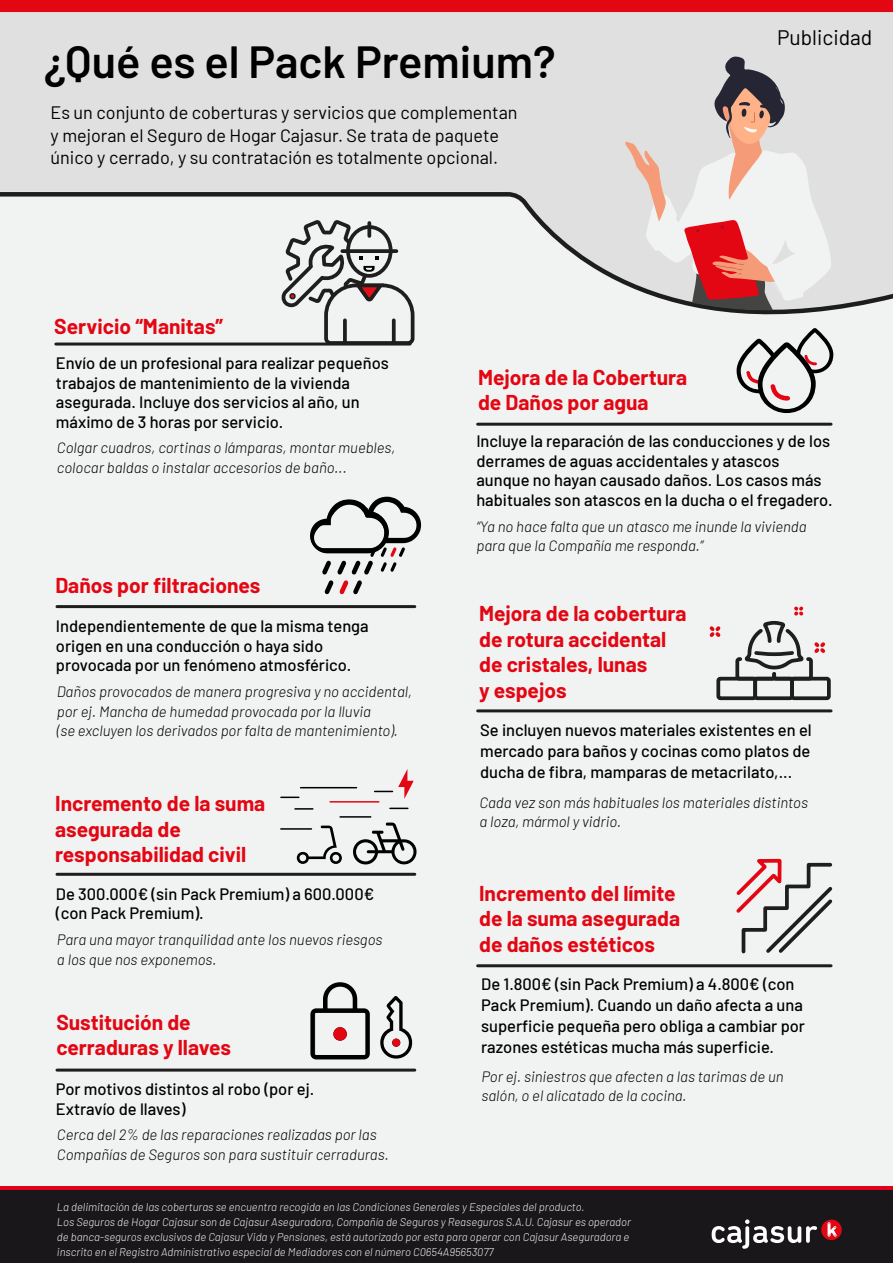
<style>
.page{position:relative;width:893px;height:1263px;background:#f1f2f2}
.page>*{position:absolute;margin:0;border:0;box-sizing:border-box;transform-origin:0 0}
.t1{font:600 45px "Barlow";color:#000}
.t2{font:700 21px/25.5px "Barlow";color:#e30613}
.t3{font:21px "Barlow";color:#000}
.t4{font:18px/22.5px "Barlow";color:#000}
.t5{font:500 16.5px/19.5px "Barlow";color:#000}
.t6{font:italic 300 15px/19.5px "Barlow";color:#000}
.t7{font:italic 300 11.25px/15px "Barlow";color:#f1f2f2}
</style>
<div class="page">
<div style="left:0;top:0;width:893px;height:12px;background:#e30613"></div>
<div style="left:0;top:12px;width:893px;height:178px;background:#e0e0e0"></div>
<div style="left:0;top:1189px;width:893px;height:74px;background:#1a171b"></div>
<hr style="left:0;top:1186px;width:893px;height:3px;background:#e1001a">
<div style="left:821px;top:1219px;width:21px;height:21px;background:#e30613;border-radius:50%"></div>
<svg style="left:712px;top:1219px;width:105px;height:30px"></svg>
<svg style="left:827px;top:1222px;width:10px;height:15px"></svg>
<hr style="left:478px;top:423px;width:353px;height:3px;background:#1d1d1b">
<hr style="left:478px;top:709px;width:353px;height:3px;background:#1d1d1b">
<hr style="left:478px;top:964px;width:353px;height:3px;background:#1d1d1b">
<hr style="left:57px;top:605px;width:358px;height:3px;background:#1d1d1b">
<hr style="left:57px;top:873px;width:358px;height:3px;background:#1d1d1b">
<svg style="left:310px;top:497px;width:111px;height:97px"></svg>
<svg style="left:398px;top:769px;width:16px;height:30px"></svg>
<hr style="left:301px;top:787px;width:55px;height:1px;background:#000">
<hr style="left:330px;top:801px;width:49px;height:1px;background:#e30613">
<hr style="left:281px;top:828px;width:30px;height:2px;background:#000">
<hr style="left:340px;top:816px;width:31px;height:2px;background:#000">
<svg style="left:295px;top:808px;width:18px;height:2px"></svg>
<svg style="left:390px;top:808px;width:18px;height:1px"></svg>
<svg style="left:375px;top:791px;width:17px;height:1px"></svg>
<svg style="left:281px;top:796px;width:18px;height:2px"></svg>
<svg style="left:353px;top:822px;width:63px;height:42px"></svg>
<svg style="left:297px;top:825px;width:45px;height:39px"></svg>
<hr style="left:57px;top:1068px;width:358px;height:3px;background:#1d1d1b">
<div style="left:716px;top:677px;width:41px;height:23px;border:4px solid #1e1e1e;border-radius:2px"></div>
<div style="left:753px;top:677px;width:41px;height:23px;border:4px solid #1e1e1e;border-radius:2px"></div>
<div style="left:790px;top:677px;width:41px;height:23px;border:4px solid #1e1e1e;border-radius:2px"></div>
<svg style="left:733px;top:606px;width:95px;height:76px"></svg>
<svg style="left:709px;top:626px;width:12px;height:11px"></svg>
<svg style="left:736px;top:858px;width:97px;height:96px"></svg>
<svg style="left:380px;top:996px;width:32px;height:62px"></svg>
<svg style="left:310px;top:982px;width:60px;height:77px"></svg>
<svg style="left:0;top:190px;width:893px;height:165px"></svg>
<svg style="left:625px;top:55px;width:208px;height:358px"></svg>
<h1 class="t1" style="left:44px;top:29px;width:513px">¿Qué es el Pack Premium?</h1>
<p class="t4" style="left:50px;top:100px;width:469px">Es un conjunto de coberturas y servicios que complementan y mejoran el Seguro de Hogar Cajasur. Se trata de paquete único y cerrado, y su contratación es totalmente opcional.</p>
<p class="t2" style="left:54px;top:312px;width:170px">Servicio “Manitas”</p>
<p class="t5" style="left:56px;top:352px;width:334px">Envío de un profesional para realizar pequeños trabajos de mantenimiento de la vivienda asegurada. Incluye dos servicios al año, un máximo de 3 horas por servicio.</p>
<p class="t2" style="left:478px;top:363px;width:211px">Mejora de la Cobertura de Daños por agua</p>
<p class="t3" style="left:777px;top:22px;width:97px">Publicidad</p>
<p class="t6" style="left:57px;top:437px;width:340px">Colgar cuadros, cortinas o lámparas, montar muebles, colocar baldas o instalar accesorios de baño...</p>
<p class="t5" style="left:476px;top:430px;width:358px">Incluye la reparación de las conducciones y de los derrames de aguas accidentales y atascos aunque no hayan causado daños. Los casos más habituales son atascos en la ducha o el fregadero.</p>
<p class="t2" style="left:55px;top:571px;width:206px">Daños por filtraciones</p>
<p class="t5" style="left:56px;top:615px;width:314px">Independientemente de que la misma tenga origen en una conducción o haya sido provocada por un fenómeno atmosférico.</p>
<p class="t6" style="left:57px;top:681px;width:357px">Daños provocados de manera progresiva y no accidental, por ej. Mancha de humedad provocada por la lluvia<br>(se excluyen los derivados por falta de mantenimiento).</p>
<p class="t2" style="left:55px;top:789px;width:212px">Incremento de la suma asegurada de responsabilidad civil</p>
<p class="t5" style="left:56px;top:883px;width:320px">De 300.000€ (sin Pack Premium) a 600.000€ (con Pack Premium).</p>
<p class="t6" style="left:57px;top:929px;width:327px">Para una mayor tranquilidad ante los nuevos riesgos a los que nos exponemos.</p>
<p class="t2" style="left:56px;top:1008px;width:176px">Sustitución de cerraduras y llaves</p>
<p class="t5" style="left:56px;top:1078px;width:260px">Por motivos distintos al robo (por ej.<br>Extravío de llaves)</p>
<p class="t6" style="left:57px;top:1124px;width:333px">Cerca del 2% de las reparaciones realizadas por las<br>Compañías de Seguros son para sustituir cerraduras.</p>
<p class="t6" style="left:476px;top:516px;width:332px">“Ya no hace falta que un atasco me inunde la vivienda para que la Compañía me responda.”</p>
<p class="t2" style="left:479px;top:599px;width:209px">Mejora de la cobertura de rotura accidental de cristales, lunas<br>y espejos</p>
<p class="t5" style="left:480px;top:718px;width:333px;line-height:21px;text-align:justify">Se incluyen nuevos materiales existentes en el mercado para baños y cocinas como platos de ducha de fibra, mamparas de metacrilato,...</p>
<p class="t6" style="left:479px;top:791px;width:330px">Cada vez son más habituales los materiales distintos a loza, mármol y vidrio.</p>
<p class="t2" style="left:479px;top:879px;width:202px">Incremento del límite de la suma asegurada de daños estéticos</p>
<p class="t5" style="left:481px;top:972px;width:325px;line-height:21px">De 1.800€ (sin Pack Premium) a 4.800€ (con Pack Premium). Cuando un daño afecta a una superficie pequeña pero obliga a cambiar por razones estéticas mucha más superficie.</p>
<p class="t6" style="left:481px;top:1065px;width:304px">Por ej. siniestros que afecten a las tarimas de un salón, o el alicatado de la cocina.</p>
<p class="t7" style="left:57px;top:1199px;width:576px">La delimitación de las coberturas se encuentra recogida en las Condiciones Generales y Especiales del producto.<br>Los Seguros de Hogar Cajasur son de Cajasur Aseguradora, Compañía de Seguros y Reaseguros S.A.U. Cajasur es operador de banca-seguros exclusivos de Cajasur Vida y Pensiones, está autorizado por esta para operar con Cajasur Aseguradora e inscrito en el Registro Administrativo especial de Mediadores con el número C0654A95653077</p>
</div>
